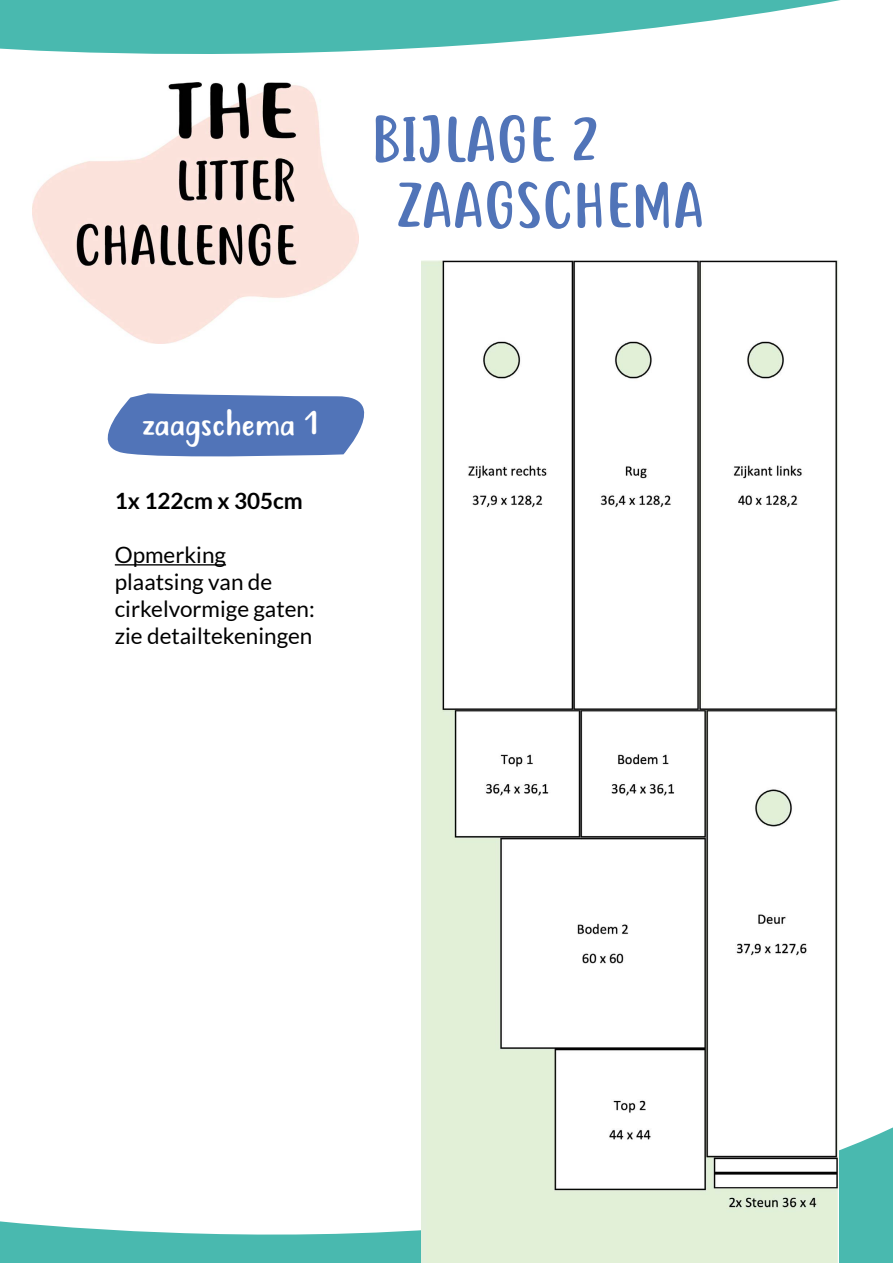
<style>
.page{position:relative;width:893px;height:1263px;background:#fff}
.page>*{position:absolute;margin:0;border:0;box-sizing:border-box;transform-origin:0 0}
.t1{font:61.5px/66px "Justtellmewhat";color:#5174b8}
.t2{font:33px "Justtellmewhat";color:#fff}
.t3{font:22.5px/27px "Lato";color:#000}
.t4{font:700 22.5px "Lato";color:#000}
</style>
<div class="page">
<svg style="left:0;top:0;width:840px;height:83px"></svg>
<svg style="left:0;top:1127px;width:893px;height:136px"></svg>
<img style="left:32px;top:83px;width:326px;height:260px">
<svg style="left:107px;top:393px;width:258px;height:64px;background:#6584c0"></svg>
<img style="left:421px;top:261px;width:418px;height:1002px">
<hr style="left:115px;top:564px;width:111px;height:1px;background:#000">
<h1 class="t1" style="left:397px;top:113px;width:309px;text-indent:-26px">BIJLAGE 2<br>ZAAGSCHEMA</h1>
<h2 class="t2" style="left:142px;top:403px;width:179px">zaagschema 1</h2>
<p class="t4" style="left:115px;top:488px;width:190px">1x 122cm x 305cm</p>
<p class="t3" style="left:115px;top:541px;width:201px">Opmerking plaatsing van de cirkelvormige gaten: zie detailtekeningen</p>
</div>
